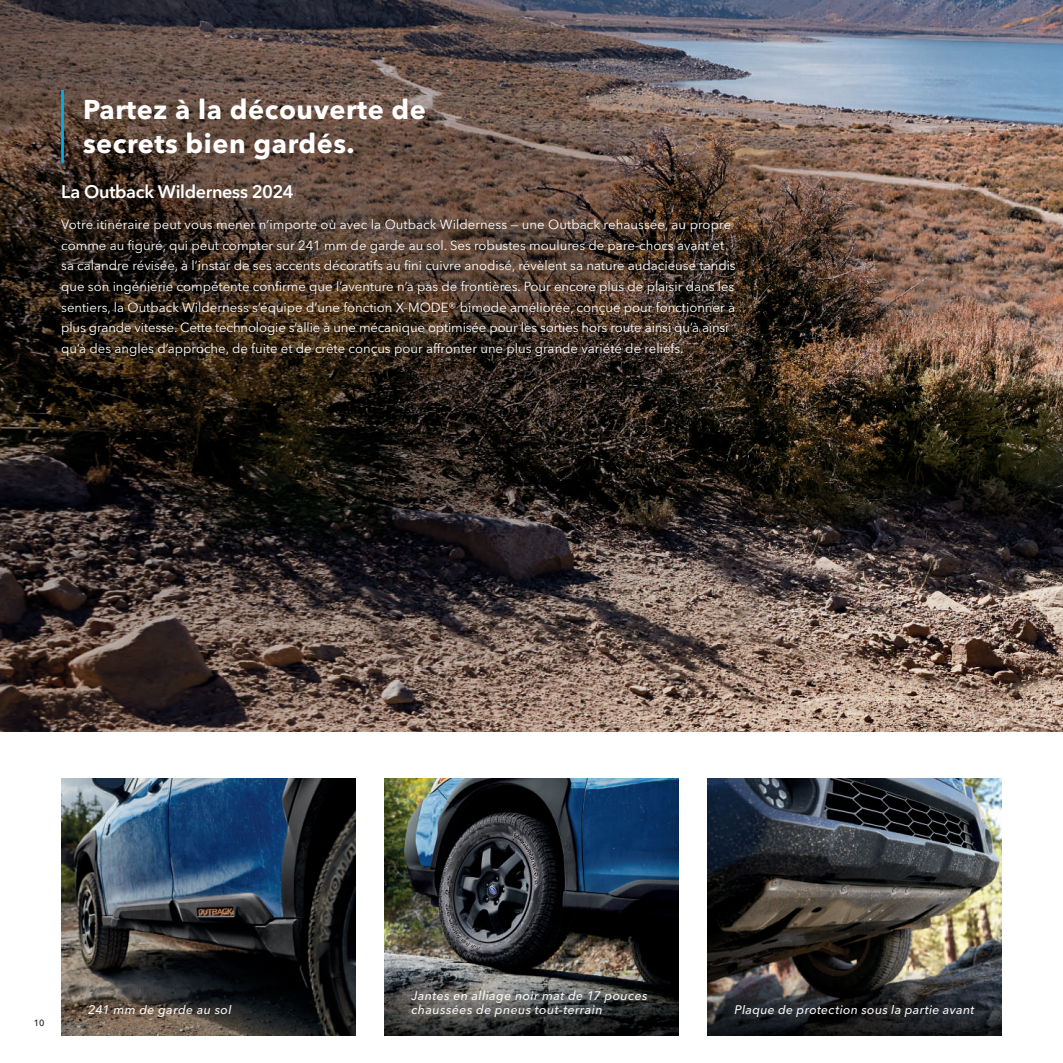
<style>
.page{position:relative;width:1063px;height:1063px;background:#fff}
.page>*{position:absolute;margin:0;border:0;box-sizing:border-box;transform-origin:0 0}
.t1{font:700 27px/34.5px "Avenir Next LT Pro";letter-spacing:.02em;color:#fff}
.t2{font:600 18px "Avenir Next LT Pro";letter-spacing:-.02em;color:#fff}
.t3{font:13.2px/20.7px "Avenir Next LT Pro";color:#fff}
.t4{font:italic 500 12.3px/14.9px "Avenir Next LT Pro";letter-spacing:.03em;color:#fff}
.t5{font:500 9px "Avenir Next LT Pro";color:#231f20}
</style>
<div class="page">
<img style="left:61px;top:779px;width:295px;height:256px">
<img style="left:384px;top:779px;width:295px;height:190px">
<img style="left:707px;top:779px;width:295px;height:190px">
<img style="left:0;top:0;width:1063px;height:731px">
<svg style="left:384px;top:969px;width:295px;height:66px;background:#424241"></svg>
<svg style="left:707px;top:969px;width:295px;height:66px;background:#2d2d2f"></svg>
<hr style="left:61px;top:90px;width:3px;height:73px;background:#00b0ea">
<h1 class="t1" style="left:83px;top:92px;width:345px">Partez à la découverte de secrets bien gardés.</h1>
<h2 class="t2" style="left:61px;top:181px;width:234px">La Outback Wilderness 2024</h2>
<p class="t3" style="left:61px;top:214px;width:676px">Votre itinéraire peut vous mener n’importe où avec la Outback Wilderness — une Outback rehaussée, au propre comme au figuré, qui peut compter sur 241 mm de garde au sol. Ses robustes moulures de pare-chocs avant et sa calandre révisée, à l’instar de ses accents décoratifs au fini cuivre anodisé, révèlent sa nature audacieuse tandis que son ingénierie compétente confirme que l’aventure n’a pas de frontières. Pour encore plus de plaisir dans les sentiers, la Outback Wilderness s’équipe d’une fonction X-MODE® bimode améliorée, conçue pour fonctionner à plus grande vitesse. Cette technologie s’allie à une mécanique optimisée pour les sorties hors route ainsi qu’à ainsi qu’à des angles d’approche, de fuite et de crête conçus pour affronter une plus grande variété de reliefs.</p>
<p class="t5" style="left:34px;top:1018px;width:12px">10</p>
<p class="t4" style="left:88px;top:1003px;width:145px">241 mm de garde au sol</p>
<p class="t4" style="left:411px;top:988px;width:238px">Jantes en alliage noir mat de 17 pouces chaussées de pneus tout-terrain</p>
<p class="t4" style="left:734px;top:1003px;width:242px">Plaque de protection sous la partie avant</p>
</div>
